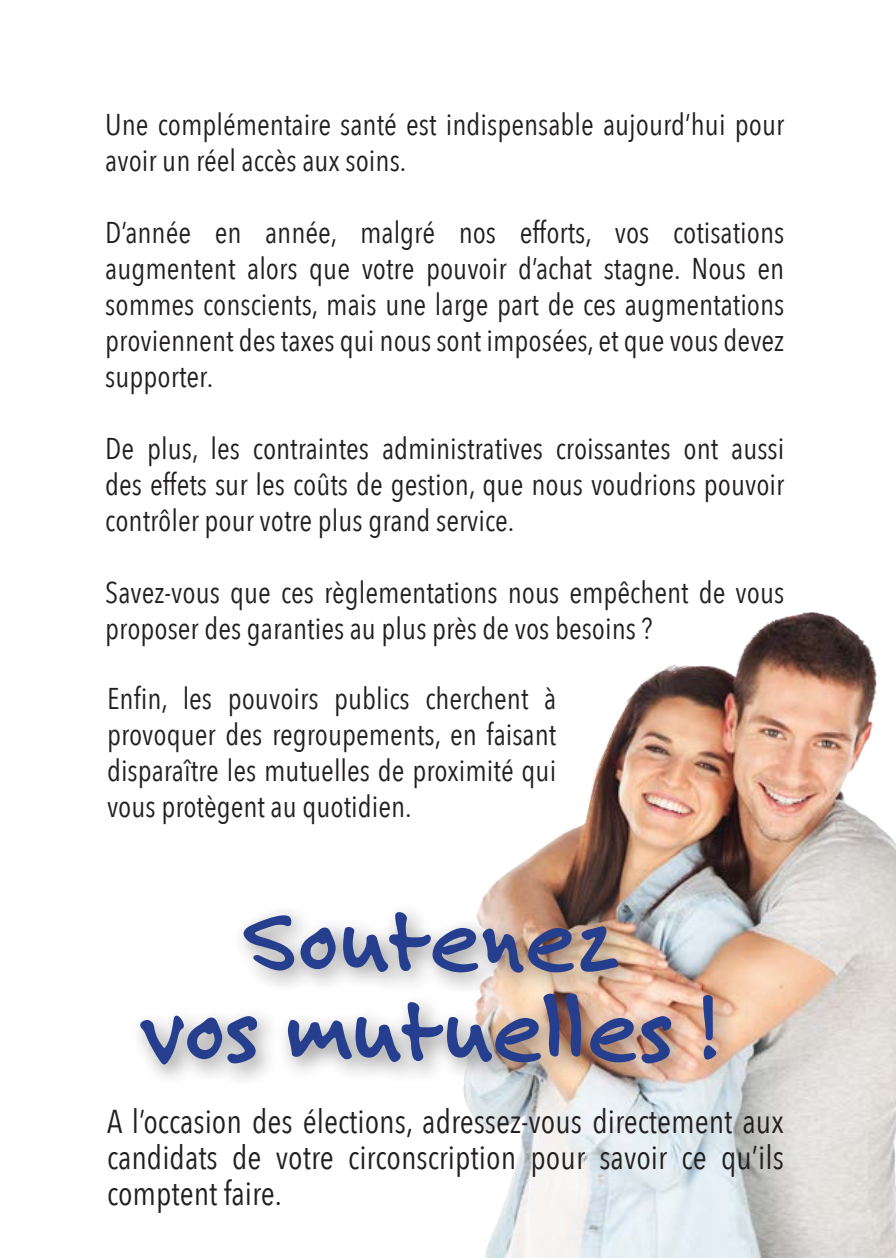
<style>
.page{position:relative;width:896px;height:1258px;background:#fff}
.page>*{position:absolute;margin:0;border:0;box-sizing:border-box;transform-origin:0 0}
.t1{font:700 96px "Felt Tip Roman";color:#253f8e}
.t2{font:33px/36px "Avenir Next Condensed";color:#231f20;text-align:justify}
.t3{font:30px/36px "Avenir Next Condensed";color:#231f20;text-align:justify}
</style>
<div class="page">
<img style="left:463px;top:611px;width:432px;height:647px">
<div style="left:129px;top:900px;width:610px;height:188px;background:#231f20;opacity:.49"></div>
<svg style="left:890px;top:1256px;width:6px;height:2px"></svg>
<p class="t3" style="left:105px;top:105px;width:680px">Une complémentaire santé est indispensable aujourd’hui pour avoir un réel accès aux soins.</p>
<p class="t3" style="left:105px;top:213px;width:680px">D’année en année, malgré nos efforts, vos cotisations augmentent alors que votre pouvoir d’achat stagne. Nous en sommes conscients, mais une large part de ces augmentations proviennent des taxes qui nous sont imposées, et que vous devez supporter.</p>
<p class="t3" style="left:105px;top:429px;width:680px">De plus, les contraintes administratives croissantes ont aussi des effets sur les coûts de gestion, que nous voudrions pouvoir contrôler pour votre plus grand service.</p>
<p class="t3" style="left:105px;top:573px;width:680px">Savez-vous que ces règlementations nous empêchent de vous proposer des garanties au plus près de vos besoins ?</p>
<p class="t3" style="left:107px;top:679px;width:451px">Enfin, les pouvoirs publics cherchent à provoquer des regroupements, en faisant disparaître les mutuelles de proximité qui vous protègent au quotidien.</p>
<p class="t1" style="left:244px;top:876px;width:375px">Soutenez</p>
<p class="t1" style="left:143px;top:966px;width:577px">vos mutuelles !</p>
<p class="t2" style="left:107px;top:1102px;width:678px">A l’occasion des élections, adressez-vous directement aux candidats de votre circonscription pour savoir ce qu’ils comptent faire.</p>
</div>
